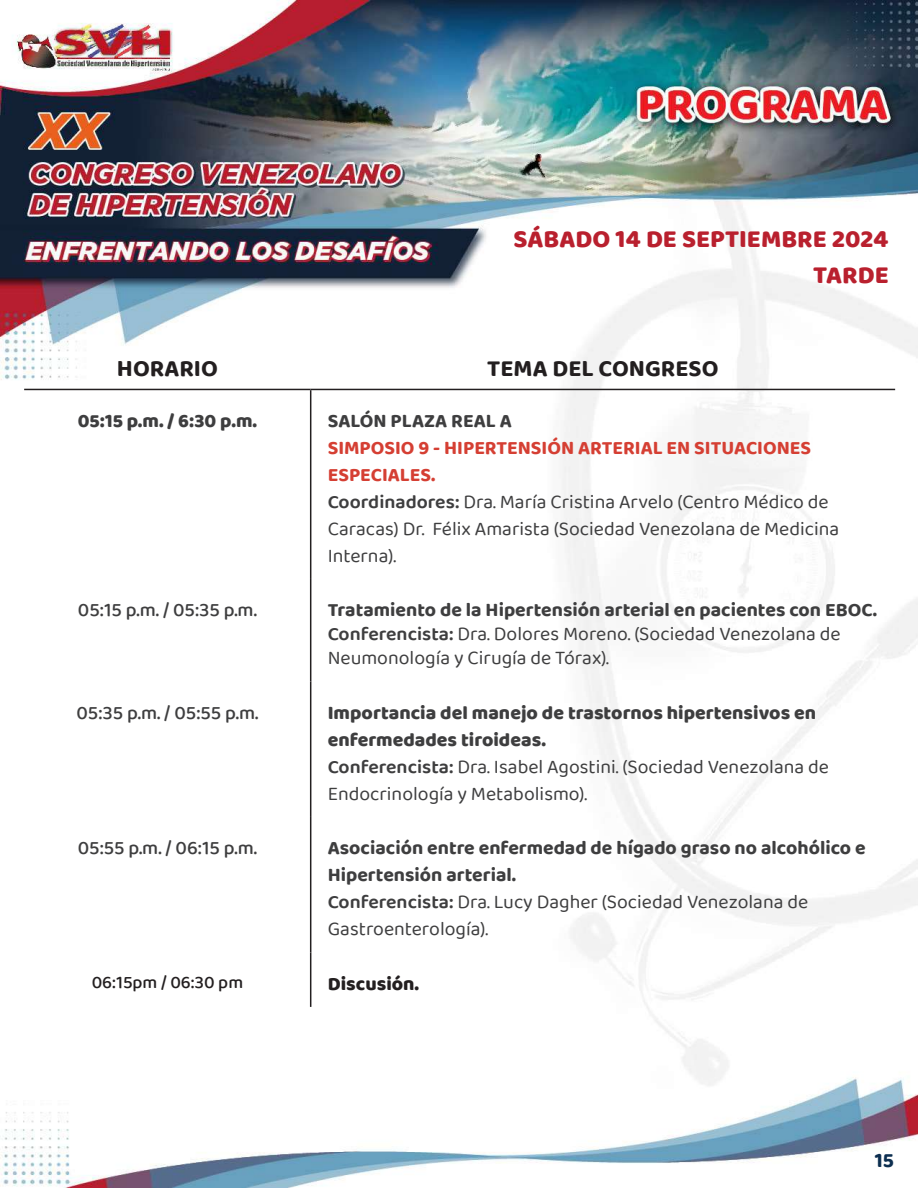
<style>
.page{position:relative;width:918px;height:1188px;background:#fff}
.page>*{position:absolute;margin:0;border:0;box-sizing:border-box;transform-origin:0 0}
.t1{font:800 25.5px/36px "Baloo 2";color:#b9202e;text-align:right}
.t2{font:700 24px "Baloo 2";color:#231f20}
.t3{font:700 21px "Baloo 2";color:#0d2f50}
.t4{font:19.5px/27px "Baloo 2";color:#3e3e3f}
.t5{font:800 19.5px/27px "Baloo 2";color:#3e3e3f}
.t6{font:700 19.5px/27px "Baloo 2";color:#3e3e3f}
.t7{font:500 19.5px "Baloo 2";color:#3e3e3f}
.t8{font:800 19.5px "Baloo 2";color:#231f20}
.t9{font:500 18px "Baloo 2";color:#231f20}
.s1{font-weight:700;color:#d53f33}
.s2{font-weight:600}
.s3{font-weight:700}
.s4{font-weight:400}
</style>
<div class="page">
<img style="left:0;top:0;width:918px;height:1188px">
<hr style="left:24px;top:389px;width:287px;height:1px;background:#231f20">
<hr style="left:311px;top:389px;width:584px;height:1px;background:#231f20">
<hr style="left:310px;top:390px;width:1px;height:189px;background:#231f20">
<hr style="left:310px;top:579px;width:1px;height:102px;background:#231f20">
<hr style="left:310px;top:681px;width:1px;height:136px;background:#231f20">
<hr style="left:310px;top:817px;width:1px;height:135px;background:#231f20">
<hr style="left:310px;top:952px;width:1px;height:55px;background:#231f20">
<h1 class="t1" style="left:513px;top:220px;width:377px">SÁBADO 14 DE SEPTIEMBRE 2024<br>TARDE</h1>
<p class="t2" style="left:117px;top:354px;width:102px">HORARIO</p>
<p class="t2" style="left:487px;top:354px;width:233px">TEMA DEL CONGRESO</p>
<p class="t5" style="left:78px;top:407px;width:181px">05:15 p.m. / 6:30 p.m.</p>
<p class="t6" style="left:328px;top:407px;width:186px">SALÓN PLAZA REAL A</p>
<p class="t4" style="left:328px;top:435px;width:513px"><span class="s1">SIMPOSIO 9 - HIPERTENSIÓN ARTERIAL EN SITUACIONES ESPECIALES.<br></span><span class="s2">Coordinadores:</span> Dra. María Cristina Arvelo (Centro Médico de Caracas) Dr. Félix Amarista (Sociedad Venezolana de Medicina Interna).</p>
<p class="t7" style="left:78px;top:596px;width:181px">05:15 p.m. / 05:35 p.m.</p>
<p class="t4" style="left:328px;top:599px;width:551px;line-height:24px"><span class="s3">Tratamiento de la Hipertensión arterial en pacientes con EBOC.<br></span><span class="s2">Conferencista:</span> Dra. Dolores Moreno. (Sociedad Venezolana de<br>Neumonología y Cirugía de Tórax).</p>
<p class="t7" style="left:76px;top:699px;width:183px">05:35 p.m. / 05:55 p.m.</p>
<p class="t5" style="left:328px;top:699px;width:503px">Importancia del manejo de trastornos hipertensivos en enfermedades tiroideas.<br><span class="s2">Conferencista:</span> <span class="s4">Dra. Isabel Agostini. (Sociedad Venezolana de Endocrinología y Metabolismo).</span></p>
<p class="t7" style="left:78px;top:834px;width:181px">05:55 p.m. / 06:15 p.m.</p>
<p class="t6" style="left:328px;top:834px;width:540px">Asociación entre enfermedad de hígado graso no alcohólico e Hipertensión arterial.<br><span class="s2">Conferencista:</span> <span class="s4">Dra. Lucy Dagher (Sociedad Venezolana de Gastroenterología).</span></p>
<p class="t9" style="left:92px;top:970px;width:153px">06:15pm / 06:30 pm</p>
<p class="t8" style="left:328px;top:972px;width:93px">Discusión.</p>
<p class="t3" style="left:875px;top:1147px;width:21px">15</p>
</div>
